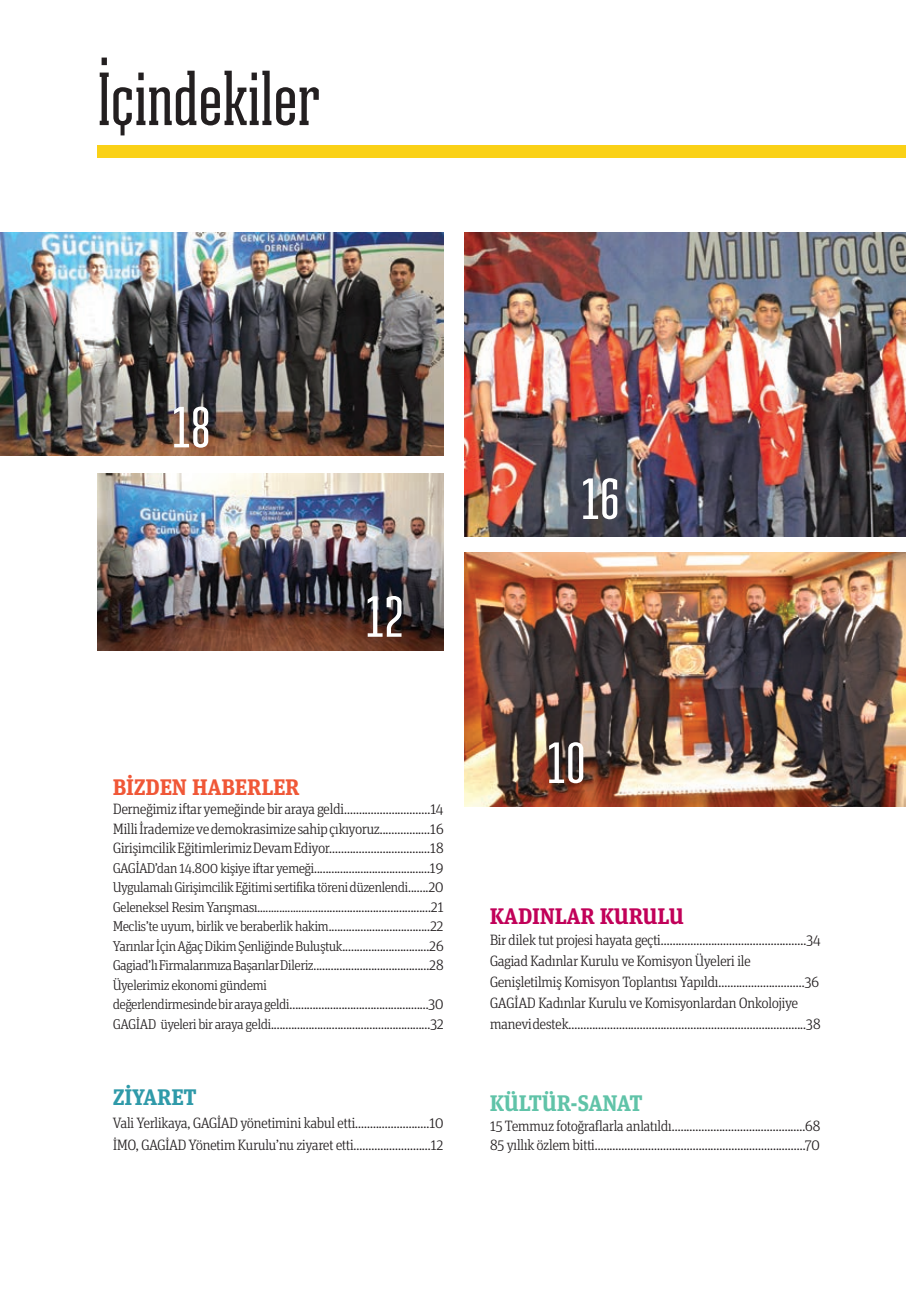
<style>
.page{position:relative;width:906px;height:1289px;background:#fff}
.page>*{position:absolute;margin:0;border:0;box-sizing:border-box;transform-origin:0 0}
.t1{font:500 75px "Ristretto Slab Pro";color:#231f20}
.t2{font:500 60px "Ristretto Slab Pro";color:#fff}
.t3{font:700 22.5px "Unit Slab Pro";letter-spacing:-.01em;color:#f05737}
.t4{font:700 22.5px "Unit Slab Pro";letter-spacing:-.01em;color:#c10159}
.t5{font:700 22.5px "Unit Slab Pro";letter-spacing:-.02em;color:#60c3a8}
.t6{font:700 22.5px "Unit Slab Pro";letter-spacing:-.01em;color:#2f9aa9}
.t7{font:300 15px/19.5px "Unit Slab Pro";letter-spacing:-.04em;color:#231f20}
.t8{font:300 14.25px/19.5px "Unit Slab Pro";letter-spacing:-.045em;color:#231f20;text-align:justify}
.s1{font-size:14.25px}
.s2{font-size:15px}
</style>
<div class="page">
<img style="left:0;top:232px;width:444px;height:223px">
<div style="left:98px;top:145px;width:808px;height:13px;background:#fad117"></div>
<img style="left:465px;top:232px;width:441px;height:304px">
<img style="left:98px;top:473px;width:346px;height:177px">
<img style="left:465px;top:553px;width:441px;height:253px">
<h1 class="t1" style="left:98px;top:56px;width:224px">İçindekiler</h1>
<h2 class="t2" style="left:172px;top:392px;width:40px">18</h2>
<h2 class="t2" style="left:366px;top:582px;width:39px">12</h2>
<h3 class="t3" style="left:113px;top:770px;width:188px">BİZDEN HABERLER</h3>
<p class="t7" style="left:113px;top:798px;width:333px;text-align:justify">Derneğimiz iftar yemeğinde bir araya geldi.............................14<br>Milli İrademize ve demokrasimize sahip çıkıyoruz.................16<br>Girişimcilik Eğitimlerimiz Devam Ediyor..................................18<br><span class="s1">GAGİAD’dan 14.800 kişiye iftar yemeği</span>........................................19</p>
<p class="t8" style="left:113px;top:877px;width:333px">Uygulamalı Girişimcilik Eğitimi sertifika töreni düzenlendi<span class="s2">.......20<br></span>Geleneksel Resim Yarışması.....................<span class="s2">........................................21<br></span>Meclis’te uyum, birlik ve beraberlik hakim<span class="s2">...................................22<br></span>Yarınlar İçin Ağaç Dikim Şenliğinde Buluştuk<span class="s2">..............................26</span></p>
<p class="t7" style="left:113px;top:954px;width:333px"><span class="s1">Gagiad’lı Firmalarımıza Başarılar Dileriz</span>........................................28</p>
<p class="t8" style="left:113px;top:974px;width:156px">Üyelerimiz ekonomi gündemi</p>
<p class="t7" style="left:113px;top:993px;width:333px"><span class="s1">değerlendirmesinde bir araya geldi</span>................................................30</p>
<p class="t8" style="left:113px;top:1013px;width:9px">gagiad</p>
<p class="t7" style="left:160px;top:1013px;width:285px"><span class="s1">üyeleri bir araya geldi</span>.......................................................32</p>
<h3 class="t6" style="left:113px;top:1080px;width:86px">ZİYARET</h3>
<p class="t7" style="left:113px;top:1110px;width:333px;line-height:22.5px">Vali Yerlikaya, GAGİAD yönetimini kabul etti.........................10<br>İMO, GAGİAD Yönetim Kurulu’nu ziyaret etti..........................12</p>
<h2 class="t2" style="left:581px;top:464px;width:40px">16</h2>
<h2 class="t2" style="left:547px;top:728px;width:40px">10</h2>
<h3 class="t4" style="left:490px;top:899px;width:196px">KADINLAR KURULU</h3>
<p class="t7" style="left:490px;top:928px;width:333px;line-height:21px">Bir dilek tut projesi hayata geçti.................................................34<br>Gagiad Kadınlar Kurulu ve Komisyon Üyeleri ile Genişletilmiş Komisyon Toplantısı Yapıldı.............................36 gagiad</p>
<p class="t7" style="left:490px;top:991px;width:333px;line-height:21px;text-indent:48px">Kadınlar Kurulu ve Komisyonlardan Onkolojiye manevi destek................................................................................38</p>
<h3 class="t5" style="left:490px;top:1086px;width:154px">KÜLTÜR-SANAT</h3>
<p class="t7" style="left:490px;top:1115px;width:332px">15 Temmuz fotoğraflarla anlatıldı.............................................68<br>85 yıllık özlem bitti.......................................................................70</p>
</div>
